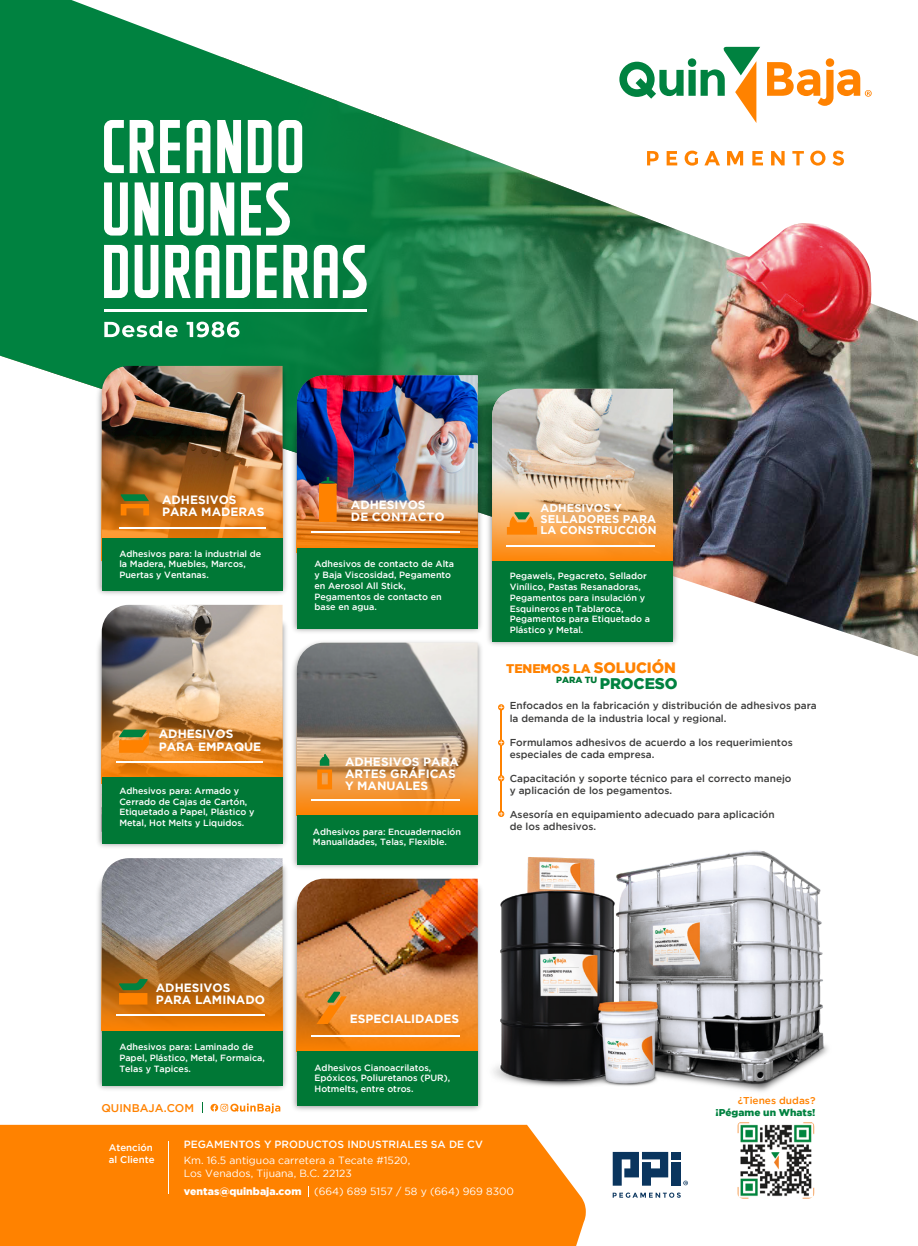
<style>
.page{position:relative;width:918px;height:1246px;background:#fff}
.page>*{position:absolute;margin:0;border:0;box-sizing:border-box;transform-origin:0 0}
.t1{font:900 15.45px "Gotham";letter-spacing:-.01em;color:#008240}
.t2{font:900 12.6px "Gotham";letter-spacing:-.01em;color:#ff8200}
.t3{font:700 12px/12px "Gotham";color:#fff}
.t4{font:700 11.25px/11.2px "Gotham";color:#fff}
.t5{font:500 11.1px "Gotham";color:#ff8200}
.t6{font:10.5px/12.6px "Gotham";color:#fff}
.t7{font:500 10.5px "Gotham";color:#fff}
.t8{font:500 10.05px/12px "Gotham";color:#3d3d3c}
.t9{font:900 9.9px "Gotham";color:#008240}
.t10{font:500 9.9px "Gotham";color:#ff8200}
.t11{font:500 9.75px/11.6px "Gotham";color:#fff}
.t12{font:500 9px/10.8px "Gotham";color:#fff}
.s1{font-size:15px}
.s2{font-weight:900}
</style>
<div class="page">
<div style="left:0;top:1125px;width:586px;height:121px;background:#ff8200"></div>
<hr style="left:168px;top:1141px;width:1px;height:53px;background:#fff">
<img style="left:0;top:0;width:918px;height:656px">
<img style="left:726px;top:223px;width:146px;height:116px">
<img style="left:737px;top:1122px;width:78px;height:77px">
<img style="left:47px;top:318px;width:290px;height:253px">
<img style="left:243px;top:356px;width:289px;height:215px">
<img style="left:438px;top:369px;width:289px;height:287px">
<img style="left:47px;top:571px;width:250px;height:242px">
<img style="left:243px;top:592px;width:289px;height:242px">
<img style="left:47px;top:813px;width:250px;height:327px">
<img style="left:243px;top:834px;width:289px;height:327px">
<img style="left:460px;top:839px;width:368px;height:264px">
<svg style="left:498px;top:704px;width:6px;height:6px"></svg>
<svg style="left:498px;top:739px;width:6px;height:7px"></svg>
<svg style="left:498px;top:775px;width:6px;height:6px"></svg>
<svg style="left:498px;top:811px;width:6px;height:6px"></svg>
<hr style="left:501px;top:709px;width:1px;height:31px;background:#ff8200">
<hr style="left:501px;top:745px;width:1px;height:31px;background:#ff8200">
<hr style="left:501px;top:781px;width:1px;height:30px;background:#ff8200">
<img style="left:492px;top:389px;width:181px;height:78px">
<svg style="left:492px;top:467px;width:181px;height:94px;background:#e9ac6b"></svg>
<div style="left:492px;top:561px;width:181px;height:81px;background:#007836"></div>
<hr style="left:507px;top:545px;width:148px;height:1px;background:#fff">
<svg style="left:507px;top:512px;width:30px;height:23px"></svg>
<img style="left:297px;top:643px;width:181px;height:80px">
<svg style="left:297px;top:723px;width:181px;height:92px;background:#d19659"></svg>
<div style="left:297px;top:815px;width:181px;height:49px;background:#007836"></div>
<hr style="left:312px;top:799px;width:148px;height:1px;background:#fff">
<svg style="left:317px;top:754px;width:15px;height:35px"></svg>
<img style="left:297px;top:879px;width:181px;height:92px">
<svg style="left:297px;top:971px;width:181px;height:80px;background:#ea903b"></svg>
<div style="left:297px;top:1051px;width:181px;height:55px;background:#007836"></div>
<hr style="left:312px;top:1035px;width:148px;height:1px;background:#fff">
<svg style="left:317px;top:992px;width:30px;height:32px"></svg>
<img style="left:297px;top:375px;width:181px;height:116px">
<img style="left:297px;top:491px;width:181px;height:57px">
<div style="left:297px;top:548px;width:181px;height:80px;background:#007836"></div>
<hr style="left:312px;top:531px;width:148px;height:2px;background:#fff">
<svg style="left:319px;top:477px;width:18px;height:45px"></svg>
<img style="left:102px;top:858px;width:181px;height:77px">
<img style="left:102px;top:935px;width:181px;height:95px">
<div style="left:102px;top:1030px;width:181px;height:55px;background:#007836"></div>
<hr style="left:116px;top:1014px;width:149px;height:2px;background:#fff">
<svg style="left:118px;top:979px;width:30px;height:25px"></svg>
<img style="left:102px;top:605px;width:181px;height:78px">
<svg style="left:102px;top:683px;width:181px;height:94px;background:#dc9851"></svg>
<div style="left:102px;top:777px;width:181px;height:66px;background:#007836"></div>
<svg style="left:119px;top:729px;width:30px;height:24px"></svg>
<hr style="left:116px;top:761px;width:147px;height:1px;background:#fff">
<img style="left:102px;top:366px;width:181px;height:68px">
<img style="left:102px;top:434px;width:181px;height:104px">
<div style="left:102px;top:538px;width:181px;height:52px;background:#007836"></div>
<svg style="left:120px;top:494px;width:29px;height:21px"></svg>
<hr style="left:120px;top:527px;width:146px;height:1px;background:#fff">
<svg style="left:104px;top:321px;width:74px;height:16px"></svg>
<svg style="left:187px;top:322px;width:53px;height:15px"></svg>
<svg style="left:104px;top:120px;width:20px;height:53px"></svg>
<svg style="left:130px;top:120px;width:50px;height:53px"></svg>
<svg style="left:187px;top:120px;width:23px;height:53px"></svg>
<svg style="left:217px;top:120px;width:24px;height:53px"></svg>
<svg style="left:248px;top:120px;width:24px;height:53px"></svg>
<svg style="left:278px;top:120px;width:24px;height:53px"></svg>
<svg style="left:104px;top:182px;width:24px;height:54px"></svg>
<svg style="left:135px;top:182px;width:23px;height:54px"></svg>
<div style="left:165px;top:182px;width:8px;height:54px;background:#fff"></div>
<svg style="left:180px;top:182px;width:24px;height:54px"></svg>
<svg style="left:210px;top:182px;width:24px;height:54px"></svg>
<svg style="left:241px;top:182px;width:50px;height:54px"></svg>
<svg style="left:104px;top:245px;width:24px;height:53px"></svg>
<svg style="left:135px;top:245px;width:23px;height:53px"></svg>
<svg style="left:165px;top:245px;width:54px;height:53px"></svg>
<svg style="left:226px;top:245px;width:24px;height:53px"></svg>
<svg style="left:257px;top:245px;width:20px;height:53px"></svg>
<svg style="left:283px;top:245px;width:85px;height:53px"></svg>
<hr style="left:104px;top:309px;width:263px;height:3px;background:#fff">
<svg style="left:767px;top:58px;width:105px;height:48px"></svg>
<svg style="left:619px;top:47px;width:141px;height:76px"></svg>
<svg style="left:647px;top:151px;width:12px;height:14px"></svg>
<svg style="left:667px;top:151px;width:10px;height:14px"></svg>
<svg style="left:685px;top:151px;width:13px;height:15px"></svg>
<svg style="left:704px;top:151px;width:16px;height:14px"></svg>
<svg style="left:727px;top:151px;width:16px;height:14px"></svg>
<svg style="left:752px;top:151px;width:11px;height:14px"></svg>
<svg style="left:771px;top:151px;width:14px;height:14px"></svg>
<svg style="left:792px;top:151px;width:12px;height:14px"></svg>
<svg style="left:810px;top:151px;width:16px;height:15px"></svg>
<svg style="left:832px;top:151px;width:12px;height:15px"></svg>
<div style="left:671px;top:1152px;width:10px;height:7px;background:#0a355e"></div>
<div style="left:671px;top:1162px;width:10px;height:23px;background:#0a355e"></div>
<svg style="left:613px;top:1152px;width:55px;height:33px"></svg>
<svg style="left:613px;top:1192px;width:68px;height:6px"></svg>
<svg style="left:683px;top:1180px;width:5px;height:5px"></svg>
<h3 class="t3" style="left:162px;top:494px;width:104px">ADHESIVOS<br>PARA MADERAS</h3>
<p class="t12" style="left:119px;top:548px;width:144px">Adhesivos para: la industrial de la Madera, Muebles, Marcos,<br>Puertas y Ventanas.</p>
<h3 class="t3" style="left:159px;top:728px;width:104px">ADHESIVOS<br>PARA EMPAQUE</h3>
<p class="t12" style="left:119px;top:785px;width:137px">Adhesivos para: Armado y<br>Cerrado de Cajas de Cartón,<br>Etiquetado a Papel, Plástico y<br>Metal, Hot Melts y Liquidos.</p>
<h3 class="t3" style="left:351px;top:498px;width:95px">ADHESIVOS<br>DE CONTACTO</h3>
<p class="t12" style="left:314px;top:558px;width:141px">Adhesivos de contacto de Alta y Baja Viscosidad, Pegamento en Aerosol All Stick,<br>Pegamentos de contacto en base en agua.</p>
<h3 class="t3" style="left:345px;top:755px;width:115px">ADHESIVOS PARA<br>ARTES GRÁFICAS<br>Y MANUALES</h3>
<p class="t12" style="left:313px;top:826px;width:150px">Adhesivos para: Encuadernación<br>Manualidades, Telas, Flexible.</p>
<p class="t4" style="left:541px;top:502px;width:117px">ADHESIVOS Y<br>SELLADORES PARA<br>LA CONSTRUCCIÓN</p>
<p class="t12" style="left:510px;top:570px;width:142px">Pegawels, Pegacreto, Sellador<br>Vinílico, Pastas Resanadoras,<br>Pegamentos para insulación y<br>Esquineros en Tablaroca,<br>Pegamentos para Etiquetado a<br>Plástico y Metal.</p>
<h2 class="t2" style="left:506px;top:661px;width:171px">TENEMOS LA <span class="s1">SOLUCIÓN</span></h2>
<h1 class="t1" style="left:556px;top:674px;width:123px"><sup>PARA</sup> <sup>TU</sup> PROCESO</h1>
<p class="t8" style="left:510px;top:700px;width:309px">Enfocados en la fabricación y distribución de adhesivos para la demanda de la industria local y regional.</p>
<p class="t8" style="left:510px;top:736px;width:284px">Formulamos adhesivos de acuerdo a los requerimientos especiales de cada empresa.</p>
<p class="t8" style="left:510px;top:772px;width:283px">Capacitación y soporte técnico para el correcto manejo y aplicación de los pegamentos.</p>
<p class="t8" style="left:510px;top:808px;width:267px">Asesoría en equipamiento adecuado para aplicación de los adhesivos.</p>
<h3 class="t3" style="left:156px;top:981px;width:111px">ADHESIVOS<br>PARA LAMINADO</h3>
<p class="t12" style="left:119px;top:1041px;width:147px">Adhesivos para: Laminado de<br>Papel, Plástico, Metal, Formaica,<br>Telas y Tapices.</p>
<p class="t5" style="left:101px;top:1101px;width:94px">QUINBAJA.COM</p>
<h3 class="t3" style="left:350px;top:1012px;width:111px">ESPECIALIDADES</h3>
<p class="t12" style="left:315px;top:1062px;width:137px">Adhesivos Cianoacrilatos,<br>Epóxicos, Poliuretanos (PUR),<br>Hotmelts, entre otros.</p>
<p class="t10" style="left:738px;top:1095px;width:79px">¿Tienes dudas?</p>
<p class="t9" style="left:715px;top:1106px;width:102px">¡Pégame un Whats!</p>
<p class="t11" style="left:109px;top:1141px;width:47px">Atención al Cliente</p>
<p class="t7" style="left:184px;top:1138px;width:301px">PEGAMENTOS Y PRODUCTOS INDUSTRIALES SA DE CV</p>
<p class="t6" style="left:184px;top:1154px;width:228px">Km. 16.5 antiguoa carretera a Tecate #1520,<br>Los Venados, Tijuana, B.C. 22123</p>
<p class="t6" style="left:184px;top:1185px;width:332px"><span class="s2">ventas@quinbaja.com</span> (664) 689 5157 / 58 y (664) 969 8300</p>
</div>
